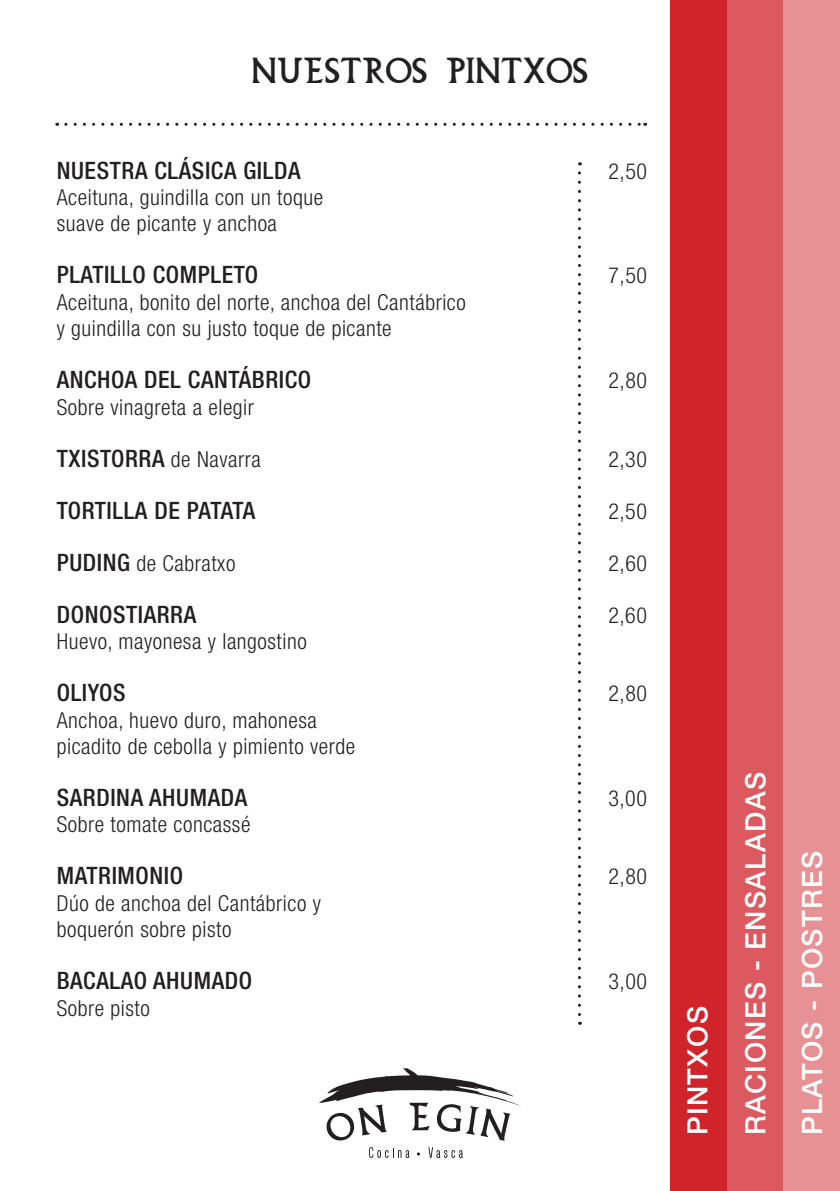
<style>
.page{position:relative;width:840px;height:1191px;background:#fff}
.page>*{position:absolute;margin:0;border:0;box-sizing:border-box;transform-origin:0 0}
.t1{font:36px "Bilbao";color:#231f20}
.t2{font:500 28px "Helvetica Neue LT Std";letter-spacing:.05em;color:#fff}
.t3{font:500 condensed 24px "Helvetica Neue LT Std";letter-spacing:.025em;color:#231f20}
.t4{font:500 condensed 24px "Helvetica Neue LT Std";letter-spacing:.005em;color:#231f20}
.t5{font:300 condensed 22px "Helvetica Neue LT Std";letter-spacing:.025em;color:#231f20}
.s1{font-weight:300;font-size:22px}
.s2{font-weight:500;font-size:24px}
</style>
<div class="page">
<div style="left:669px;top:0;width:57px;height:1191px;background:#d1232a"></div>
<svg style="left:578px;top:173px;width:2px;height:851px"></svg>
<svg style="left:66px;top:123px;width:579px;height:3px"></svg>
<svg style="left:369px;top:1147px;width:40px;height:11px"></svg>
<svg style="left:428px;top:1147px;width:34px;height:11px"></svg>
<svg style="left:319px;top:1067px;width:202px;height:74px"></svg>
<div style="left:726px;top:0;width:56px;height:1191px;background:#dc5a5f"></div>
<div style="left:782px;top:0;width:57px;height:1191px;background:#e89194"></div>
<p class="t1" style="left:251px;top:54px;width:338px">NUESTROS PINTXOS</p>
<p class="t3" style="left:57px;top:156px;width:245px">NUESTRA CLÁSICA GILDA</p>
<p class="t5" style="left:608px;top:158px;width:40px">2,50</p>
<p class="t5" style="left:57px;top:184px;width:268px">Aceituna, guindilla con un toque</p>
<p class="t5" style="left:57px;top:211px;width:221px">suave de picante y anchoa</p>
<p class="t3" style="left:57px;top:260px;width:203px">PLATILLO COMPLETO</p>
<p class="t5" style="left:608px;top:263px;width:40px">7,50</p>
<p class="t5" style="left:57px;top:289px;width:410px">Aceituna, bonito del norte, anchoa del Cantábrico</p>
<p class="t5" style="left:57px;top:315px;width:336px">y guindilla con su justo toque de picante</p>
<p class="t3" style="left:57px;top:365px;width:256px">ANCHOA DEL CANTÁBRICO</p>
<p class="t5" style="left:608px;top:367px;width:40px">2,80</p>
<p class="t5" style="left:57px;top:394px;width:199px">Sobre vinagreta a elegir</p>
<p class="t3" style="left:57px;top:444px;width:205px">TXISTORRA <span class="s1">de Navarra</span></p>
<p class="t5" style="left:608px;top:446px;width:40px">2,30</p>
<p class="t4" style="left:57px;top:496px;width:200px">TORTILLA DE PATATA</p>
<p class="t5" style="left:608px;top:498px;width:40px">2,50</p>
<p class="t5" style="left:57px;top:550px;width:180px"><span class="s2">PUDING</span> de Cabratxo</p>
<p class="t5" style="left:608px;top:550px;width:40px">2,60</p>
<p class="t3" style="left:57px;top:600px;width:141px">DONOSTIARRA</p>
<p class="t5" style="left:608px;top:602px;width:40px">2,60</p>
<p class="t5" style="left:57px;top:628px;width:251px">Huevo, mayonesa y langostino</p>
<p class="t3" style="left:57px;top:678px;width:70px">OLIYOS</p>
<p class="t5" style="left:608px;top:680px;width:40px">2,80</p>
<p class="t5" style="left:57px;top:707px;width:261px">Anchoa, huevo duro, mahonesa</p>
<p class="t5" style="left:57px;top:733px;width:300px">picadito de cebolla y pimiento verde</p>
<p class="t3" style="left:57px;top:783px;width:192px">SARDINA AHUMADA</p>
<p class="t5" style="left:608px;top:785px;width:40px">3,00</p>
<p class="t5" style="left:57px;top:811px;width:195px">Sobre tomate concassé</p>
<p class="t3" style="left:57px;top:861px;width:128px">MATRIMONIO</p>
<p class="t5" style="left:608px;top:863px;width:40px">2,80</p>
<p class="t5" style="left:57px;top:890px;width:265px">Dúo de anchoa del Cantábrico y</p>
<p class="t5" style="left:57px;top:916px;width:176px">boquerón sobre pisto</p>
<p class="t3" style="left:57px;top:966px;width:197px">BACALAO AHUMADO</p>
<p class="t5" style="left:608px;top:968px;width:40px">3,00</p>
<p class="t5" style="left:57px;top:995px;width:95px">Sobre pisto</p>
<p class="t2" style="left:680px;top:1135px;width:131px;rotate:-90deg">PINTXOS</p>
<p class="t2" style="left:738px;top:1135px;width:365px;rotate:-90deg">RACIONES - ENSALADAS</p>
<p class="t2" style="left:795px;top:1135px;width:286px;rotate:-90deg">PLATOS - POSTRES</p>
</div>
